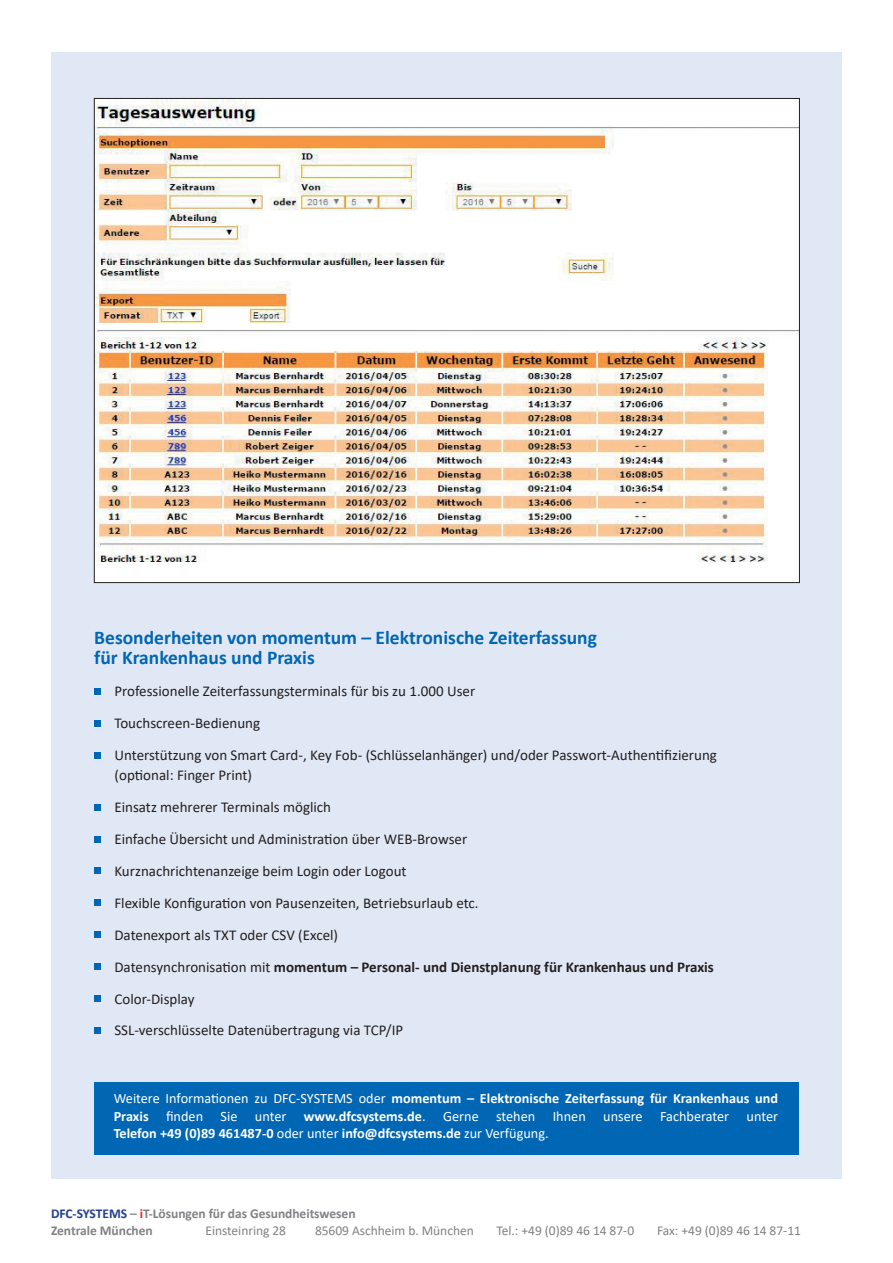
<style>
.page{position:relative;width:893px;height:1263px;background:#fff}
.page>*{position:absolute;margin:0;border:0;box-sizing:border-box;transform-origin:0 0}
.t1{font:700 19.5px/19.5px "Calibri";color:#0166b3}
.t2{font:15px/20.1px "Calibri";color:#231f20}
.t3{font:700 15px "Calibri";color:#231f20}
.t4{font:700 14.25px/17.2px "Calibri";color:#fff;text-align:justify}
.t5{font:13.5px "Calibri";letter-spacing:-.005em;color:#808285}
.t6{font:700 13.5px/17.2px "Calibri";letter-spacing:-.005em;color:#808285}
.s1{font-weight:400}
.s2{color:#253f8e}
.s3{color:#ee1d23}
</style>
<div class="page">
<div style="left:51px;top:52px;width:791px;height:1127px;background:#e1e8f5"></div>
<div style="left:94px;top:688px;width:7px;height:7px;background:#0166b3"></div>
<div style="left:94px;top:720px;width:7px;height:6px;background:#0166b3"></div>
<div style="left:94px;top:752px;width:7px;height:6px;background:#0166b3"></div>
<div style="left:94px;top:804px;width:7px;height:6px;background:#0166b3"></div>
<div style="left:94px;top:836px;width:7px;height:6px;background:#0166b3"></div>
<div style="left:94px;top:868px;width:7px;height:6px;background:#0166b3"></div>
<div style="left:94px;top:899px;width:7px;height:7px;background:#0166b3"></div>
<div style="left:94px;top:931px;width:7px;height:7px;background:#0166b3"></div>
<div style="left:94px;top:963px;width:7px;height:7px;background:#0166b3"></div>
<div style="left:94px;top:995px;width:7px;height:7px;background:#0166b3"></div>
<div style="left:94px;top:1027px;width:7px;height:7px;background:#0166b3"></div>
<div style="left:94px;top:1082px;width:705px;height:73px;background:#0166b3"></div>
<img style="left:96px;top:100px;width:702px;height:481px">
<p class="t1" style="left:94px;top:628px;width:504px">Besonderheiten von momentum – Elektronische Zeiterfassung für Krankenhaus und Praxis</p>
<p class="t2" style="left:114px;top:681px;width:362px">Professionelle Zeiterfassungsterminals für bis zu 1.000 User</p>
<p class="t2" style="left:114px;top:713px;width:147px">Touchscreen-Bedienung</p>
<p class="t2" style="left:114px;top:745px;width:604px">Unterstützung von Smart Card-, Key Fob- (Schlüsselanhänger) und/oder Passwort-Authentifizierung (optional: Finger Print)</p>
<p class="t2" style="left:114px;top:797px;width:218px">Einsatz mehrerer Terminals möglich</p>
<p class="t2" style="left:114px;top:829px;width:354px">Einfache Übersicht und Administration über WEB-Browser</p>
<p class="t2" style="left:114px;top:861px;width:294px">Kurznachrichtenanzeige beim Login oder Logout</p>
<p class="t2" style="left:114px;top:892px;width:366px">Flexible Konfiguration von Pausenzeiten, Betriebsurlaub etc.</p>
<p class="t2" style="left:114px;top:924px;width:225px">Datenexport als TXT oder CSV (Excel)</p>
<p class="t3" style="left:114px;top:956px;width:601px"><span class="s1">Datensynchronisation mit</span> momentum – Personal- und Dienstplanung für Krankenhaus und Praxis</p>
<p class="t2" style="left:114px;top:988px;width:82px">Color-Display</p>
<p class="t2" style="left:114px;top:1020px;width:290px">SSL-verschlüsselte Datenübertragung via TCP/IP</p>
<p class="t4" style="left:114px;top:1090px;width:666px"><span class="s1">Weitere Informationen zu DFC-SYSTEMS oder</span> momentum – Elektronische Zeiterfassung für Krankenhaus und Praxis <span class="s1">finden Sie unter</span> www.dfcsystems.de<span class="s1">. Gerne stehen Ihnen unsere Fachberater unter </span>Telefon +49 (0)89 461487-0 <span class="s1">oder unter</span> info@dfcsystems.de <span class="s1">zur Verfügung.</span></p>
<p class="t6" style="left:51px;top:1204px;width:306px"><span class="s2">DFC-SYSTEMS</span> – <span class="s3">i</span>T-Lösungen für das Gesundheitswesen<br>Zentrale München</p>
<p class="t5" style="left:206px;top:1221px;width:82px">Einsteinring 28</p>
<p class="t5" style="left:315px;top:1221px;width:160px">85609 Aschheim b. München</p>
<p class="t5" style="left:497px;top:1221px;width:139px">Tel.: +49 (0)89 46 14 87-0</p>
<p class="t5" style="left:657px;top:1221px;width:145px">Fax: +49 (0)89 46 14 87-11</p>
</div>
